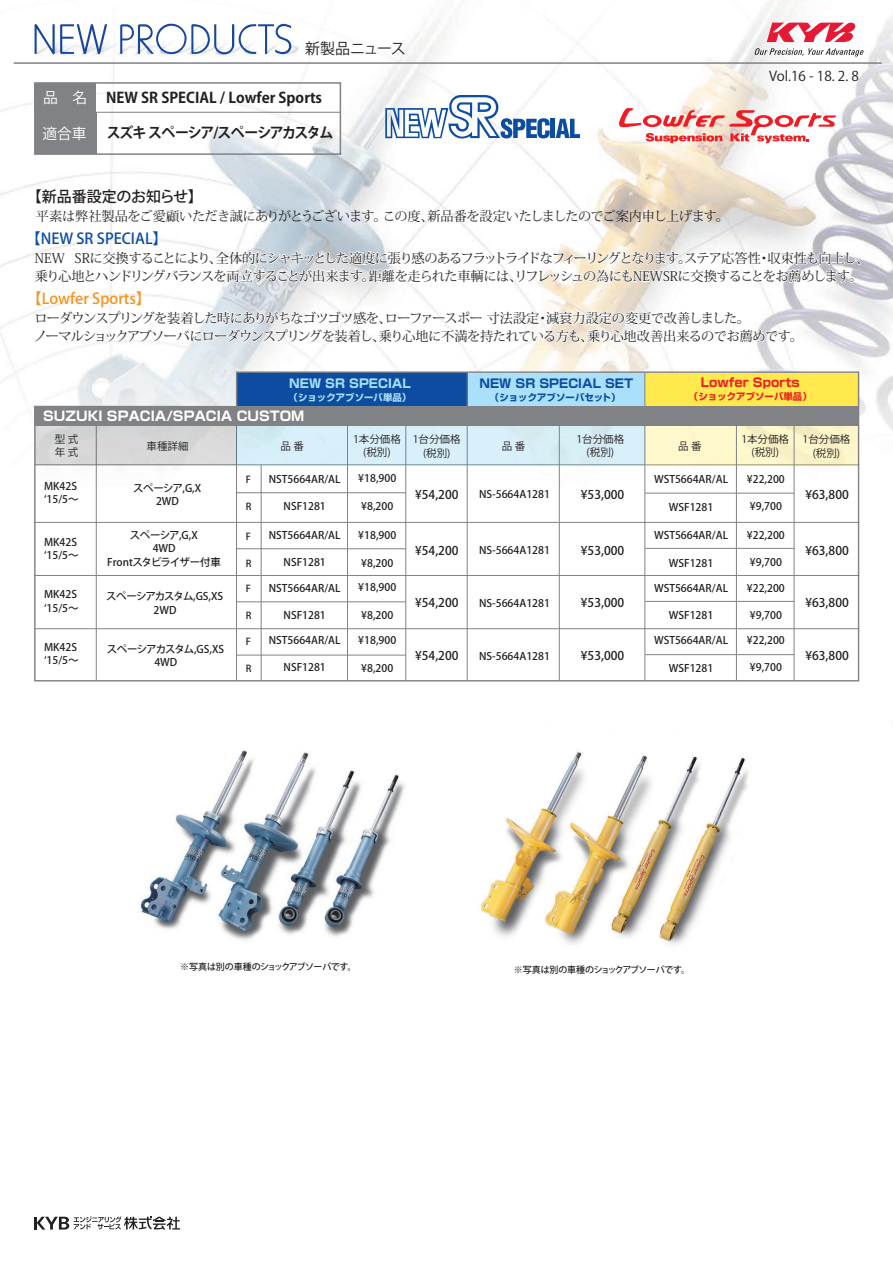
<style>
.page{position:relative;width:893px;height:1263px;background:#fff}
.page>*{position:absolute;margin:0;border:0;box-sizing:border-box;transform-origin:0 0}
.t1{font:500 15px "Koz Go Pro";color:#0d4da1}
.t2{font:500 15px "Koz Go Pro";color:#f7931d}
.t3{font:500 15px "Koz Go Pro";color:#231f20}
.t4{font:15px "Koz Go Pro";letter-spacing:-.04em;color:#231f20}
.t5{font:14.85px "Koz Go Pro";color:#fff}
.t6{font:700 14.7px "Koz Go Pro";color:#231f20}
.t7{font:700 14.7px "Koz Go Pro";letter-spacing:-.08em;color:#231f20;scale:.95 1}
.t8{font:13.5px "Koz Go Pro";color:#231f20}
.t9{font:13.2px/18px "Koz Min Pr 6 N";letter-spacing:-.06em;color:#231f20}
.t10{font:13.2px "Koz Min Pr 6 N";letter-spacing:-.035em;color:#231f20}
.t11{font:700 13.2px "Shin Go";color:#fff}
.t12{font:700 12.15px "Shin Go";color:#0d4da1}
.t13{font:700 12.15px "Shin Go";color:#aae0f9}
.t14{font:700 12.15px "Shin Go";color:#ee1d23}
.t15{font:500 12px "Koz Go Pr 6 N";color:#231f20}
.t16{font:500 10.5px/13.5px "Koz Go Pr 6 N";color:#231f20}
.t17{font:10.5px/13.5px "Koz Go Pr 6 N";color:#231f20;text-align:center}
.t18{font:500 10.5px/13.5px "Koz Go Pr 6 N";letter-spacing:-.06em;color:#231f20;text-align:center}
.t19{font:500 10.5px/13.5px "Koz Go Pr 6 N";letter-spacing:-.02em;color:#231f20;text-align:center}
.t20{font:500 10.5px/13.5px "Koz Go Pr 6 N";letter-spacing:-.035em;color:#231f20;text-align:center}
.t21{font:500 9.6px "Koz Go Pr 6 N";color:#231f20}
.t22{font:700 9.45px "Shin Go";color:#0d4da1}
.t23{font:700 9.45px "Shin Go";color:#aae0f9}
.t24{font:700 9.45px "Shin Go";color:#ee1d23}
.t25{font:500 9px "Koz Go Pr 6 N";letter-spacing:-.04em;color:#231f20}
</style>
<div class="page">
<img style="left:0;top:0;width:893px;height:431px">
<img style="left:481px;top:751px;width:268px;height:194px">
<img style="left:140px;top:750px;width:265px;height:190px">
<svg style="left:33px;top:407px;width:827px;height:275px"></svg>
<hr style="left:34px;top:464px;width:825px;height:1px;background:#808285">
<hr style="left:34px;top:522px;width:825px;height:1px;background:#808285">
<div style="left:645px;top:426px;width:213px;height:39px;background:#fff8cd"></div>
<hr style="left:261px;top:465px;width:1px;height:215px;background:#808285">
<hr style="left:96px;top:423px;width:1px;height:258px;background:#808285">
<hr style="left:559px;top:420px;width:1px;height:261px;background:#808285">
<hr style="left:736px;top:420px;width:1px;height:261px;background:#808285">
<hr style="left:794px;top:420px;width:1px;height:261px;background:#808285">
<hr style="left:644px;top:373px;width:1px;height:308px;background:#808285">
<hr style="left:347px;top:421px;width:1px;height:260px;background:#808285">
<hr style="left:405px;top:421px;width:1px;height:260px;background:#808285">
<hr style="left:236px;top:422px;width:1px;height:259px;background:#808285">
<hr style="left:467px;top:372px;width:1px;height:308px;background:#808285">
<hr style="left:645px;top:548px;width:149px;height:1px;background:#808285">
<hr style="left:237px;top:548px;width:169px;height:1px;background:#808285">
<hr style="left:34px;top:575px;width:825px;height:1px;background:#808285">
<hr style="left:645px;top:601px;width:149px;height:1px;background:#808285">
<hr style="left:237px;top:601px;width:169px;height:1px;background:#808285">
<hr style="left:34px;top:628px;width:825px;height:1px;background:#808285">
<hr style="left:645px;top:654px;width:149px;height:1px;background:#808285">
<hr style="left:237px;top:655px;width:169px;height:1px;background:#808285">
<hr style="left:645px;top:493px;width:149px;height:1px;background:#808285">
<hr style="left:237px;top:492px;width:169px;height:1px;background:#808285">
<div style="left:35px;top:83px;width:61px;height:29px;background:#808285"></div>
<div style="left:35px;top:113px;width:61px;height:41px;background:#808285"></div>
<svg style="left:385px;top:95px;width:165px;height:44px"></svg>
<hr style="left:551px;top:119px;width:4px;height:19px;background:#0d4da1">
<svg style="left:556px;top:119px;width:24px;height:19px"></svg>
<svg style="left:33px;top:235px;width:828px;height:172px"></svg>
<div style="left:35px;top:426px;width:202px;height:39px;background:#d8d7d7"></div>
<div style="left:236px;top:426px;width:408px;height:39px;background:#d9f0fa"></div>
<div style="left:34px;top:82px;width:307px;height:73px;border:2px solid #808285"></div>
<hr style="left:96px;top:112px;width:244px;height:1px;background:#808285">
<svg style="left:34px;top:1216px;width:146px;height:13px"></svg>
<svg style="left:619px;top:108px;width:217px;height:35px"></svg>
<svg style="left:767px;top:23px;width:89px;height:19px"></svg>
<svg style="left:755px;top:48px;width:108px;height:9px"></svg>
<svg style="left:35px;top:24px;width:72px;height:30px"></svg>
<svg style="left:120px;top:24px;width:171px;height:30px"></svg>
<hr style="left:14px;top:62px;width:868px;height:2px;background:#808285">
<h2 class="t5" style="left:43px;top:88px;width:46px">品　名</h2>
<h1 class="t4" style="left:305px;top:39px;width:102px">新製品ニュース</h1>
<h3 class="t6" style="left:106px;top:88px;width:217px">NEW SR SPECIAL / Lowfer Sports</h3>
<h2 class="t5" style="left:42px;top:124px;width:46px">適合車</h2>
<h3 class="t7" style="left:107px;top:123px;width:240px">スズキ スペーシア/スペーシアカスタム</h3>
<p class="t8" style="left:769px;top:68px;width:91px">Vol.16 - 18. 2. 8</p>
<h1 class="t3" style="left:27px;top:187px;width:177px">【新品番設定のお知らせ】</h1>
<p class="t10" style="left:36px;top:209px;width:695px">平素は弊社製品をご愛顧いただき誠にありがとうございます。この度、新品番を設定いたしましたのでご案内申し上げます。</p>
<h1 class="t1" style="left:26px;top:229px;width:143px">【NEW SR SPECIAL】</h1>
<p class="t9" style="left:35px;top:249px;width:835px">NEW SRに交換することにより、全体的にシャキッとした適度に張り感のあるフラットライドなフィーリングとなります。ステア応答性・収束性も向上し、乗り心地とハンドリングバランスを両立することが出来ます。距離を走られた車輌には、リフレッシュの為にもNEWSRに交換することをお薦めします。</p>
<h1 class="t2" style="left:27px;top:289px;width:125px">【Lowfer Sports】</h1>
<p class="t9" style="left:34px;top:309px;width:771px">ローダウンスプリングを装着した時にありがちなゴツゴツ感を、ローファースポー 寸法設定・減衰力設定の変更で改善しました。<br>ノーマルショックアブソーバにローダウンスプリングを装着し、乗り心地に不満を持たれている方も、乗り心地改善出来るのでお薦めです。</p>
<p class="t12" style="left:479px;top:376px;width:155px">NEW SR SPECIAL SET</p>
<p class="t22" style="left:490px;top:391px;width:132px">（ショックアブソーバセット）</p>
<p class="t14" style="left:701px;top:374px;width:100px">Lowfer Sports</p>
<p class="t24" style="left:689px;top:390px;width:124px">（ショックアブソーバ単品）</p>
<p class="t13" style="left:289px;top:375px;width:123px">NEW SR SPECIAL</p>
<p class="t23" style="left:289px;top:391px;width:124px">（ショックアブソーバ単品）</p>
<p class="t17" style="left:281px;top:440px;width:25px">品 番</p>
<p class="t17" style="left:353px;top:432px;width:49px">1本分価格(税別)</p>
<p class="t17" style="left:413px;top:433px;width:49px">1台分価格(税別)</p>
<p class="t17" style="left:678px;top:440px;width:25px">品 番</p>
<p class="t17" style="left:741px;top:432px;width:49px">1本分価格(税別)</p>
<p class="t17" style="left:802px;top:433px;width:49px">1台分価格(税別)</p>
<p class="t11" style="left:43px;top:407px;width:263px">SUZUKI SPACIA/SPACIA CUSTOM</p>
<p class="t17" style="left:55px;top:432px;width:25px;text-align:left">型 式年 式</p>
<p class="t17" style="left:147px;top:440px;width:43px">車種詳細</p>
<p class="t21" style="left:246px;top:474px;width:7px">F</p>
<p class="t21" style="left:246px;top:501px;width:7px">R</p>
<p class="t17" style="left:502px;top:440px;width:25px">品 番</p>
<p class="t17" style="left:576px;top:432px;width:49px">1台分価格(税別)</p>
<p class="t16" style="left:358px;top:472px;width:39px">¥18,900</p>
<p class="t16" style="left:747px;top:473px;width:39px">¥22,200</p>
<p class="t16" style="left:269px;top:473px;width:73px">NST5664AR/AL</p>
<p class="t16" style="left:654px;top:473px;width:76px">WST5664AR/AL</p>
<p class="t16" style="left:284px;top:500px;width:44px">NSF1281</p>
<p class="t16" style="left:44px;top:479px;width:36px">MK42S ʻ15/5～</p>
<p class="t20" style="left:133px;top:481px;width:70px">スペーシア,G,X<br>2WD</p>
<p class="t15" style="left:415px;top:487px;width:45px">¥54,200</p>
<p class="t15" style="left:805px;top:487px;width:45px">¥63,800</p>
<p class="t16" style="left:479px;top:488px;width:72px">NS-5664A1281</p>
<p class="t15" style="left:581px;top:487px;width:45px">¥53,000</p>
<p class="t16" style="left:669px;top:500px;width:46px">WSF1281</p>
<p class="t16" style="left:750px;top:500px;width:34px">¥9,700</p>
<p class="t16" style="left:361px;top:500px;width:34px">¥8,200</p>
<p class="t16" style="left:44px;top:536px;width:36px">MK42S ʻ15/5～</p>
<p class="t19" style="left:107px;top:528px;width:115px">スペーシア,G,X<br>4WD<br>Frontスタビライザー付車</p>
<p class="t21" style="left:246px;top:531px;width:7px">F</p>
<p class="t21" style="left:246px;top:558px;width:7px">R</p>
<p class="t16" style="left:358px;top:528px;width:39px">¥18,900</p>
<p class="t16" style="left:747px;top:529px;width:39px">¥22,200</p>
<p class="t16" style="left:269px;top:529px;width:73px">NST5664AR/AL</p>
<p class="t16" style="left:654px;top:529px;width:76px">WST5664AR/AL</p>
<p class="t16" style="left:284px;top:556px;width:44px">NSF1281</p>
<p class="t15" style="left:415px;top:544px;width:45px">¥54,200</p>
<p class="t16" style="left:479px;top:544px;width:72px">NS-5664A1281</p>
<p class="t15" style="left:581px;top:544px;width:45px">¥53,000</p>
<p class="t16" style="left:669px;top:556px;width:46px">WSF1281</p>
<p class="t16" style="left:750px;top:556px;width:34px">¥9,700</p>
<p class="t16" style="left:361px;top:556px;width:34px">¥8,200</p>
<p class="t15" style="left:805px;top:544px;width:45px">¥63,800</p>
<p class="t16" style="left:44px;top:588px;width:36px">MK42S ʻ15/5～</p>
<p class="t18" style="left:106px;top:590px;width:119px">スペーシアカスタム,GS,XS<br>2WD</p>
<p class="t21" style="left:246px;top:583px;width:7px">F</p>
<p class="t21" style="left:246px;top:610px;width:7px">R</p>
<p class="t16" style="left:358px;top:581px;width:39px">¥18,900</p>
<p class="t16" style="left:747px;top:581px;width:39px">¥22,200</p>
<p class="t16" style="left:269px;top:582px;width:73px">NST5664AR/AL</p>
<p class="t16" style="left:654px;top:582px;width:76px">WST5664AR/AL</p>
<p class="t16" style="left:284px;top:608px;width:44px">NSF1281</p>
<p class="t15" style="left:415px;top:596px;width:45px">¥54,200</p>
<p class="t16" style="left:479px;top:597px;width:72px">NS-5664A1281</p>
<p class="t15" style="left:581px;top:596px;width:45px">¥53,000</p>
<p class="t16" style="left:669px;top:609px;width:46px">WSF1281</p>
<p class="t16" style="left:750px;top:608px;width:34px">¥9,700</p>
<p class="t16" style="left:361px;top:609px;width:34px">¥8,200</p>
<p class="t15" style="left:805px;top:596px;width:45px">¥63,800</p>
<p class="t16" style="left:44px;top:641px;width:36px">MK42S ʻ15/5～</p>
<p class="t18" style="left:107px;top:642px;width:119px">スペーシアカスタム,GS,XS<br>4WD</p>
<p class="t21" style="left:246px;top:636px;width:7px">F</p>
<p class="t21" style="left:246px;top:663px;width:7px">R</p>
<p class="t16" style="left:358px;top:633px;width:39px">¥18,900</p>
<p class="t16" style="left:747px;top:634px;width:39px">¥22,200</p>
<p class="t16" style="left:269px;top:634px;width:73px">NST5664AR/AL</p>
<p class="t16" style="left:654px;top:634px;width:76px">WST5664AR/AL</p>
<p class="t16" style="left:284px;top:661px;width:44px">NSF1281</p>
<p class="t15" style="left:415px;top:649px;width:45px">¥54,200</p>
<p class="t16" style="left:479px;top:649px;width:72px">NS-5664A1281</p>
<p class="t15" style="left:581px;top:649px;width:45px">¥53,000</p>
<p class="t16" style="left:669px;top:661px;width:46px">WSF1281</p>
<p class="t16" style="left:750px;top:661px;width:34px">¥9,700</p>
<p class="t16" style="left:361px;top:661px;width:34px">¥8,200</p>
<p class="t15" style="left:805px;top:649px;width:45px">¥63,800</p>
<p class="t25" style="left:180px;top:962px;width:178px">※写真は別の車種のショックアブソーバです。</p>
<p class="t25" style="left:514px;top:965px;width:178px">※写真は別の車種のショックアブソーバです。</p>
</div>
